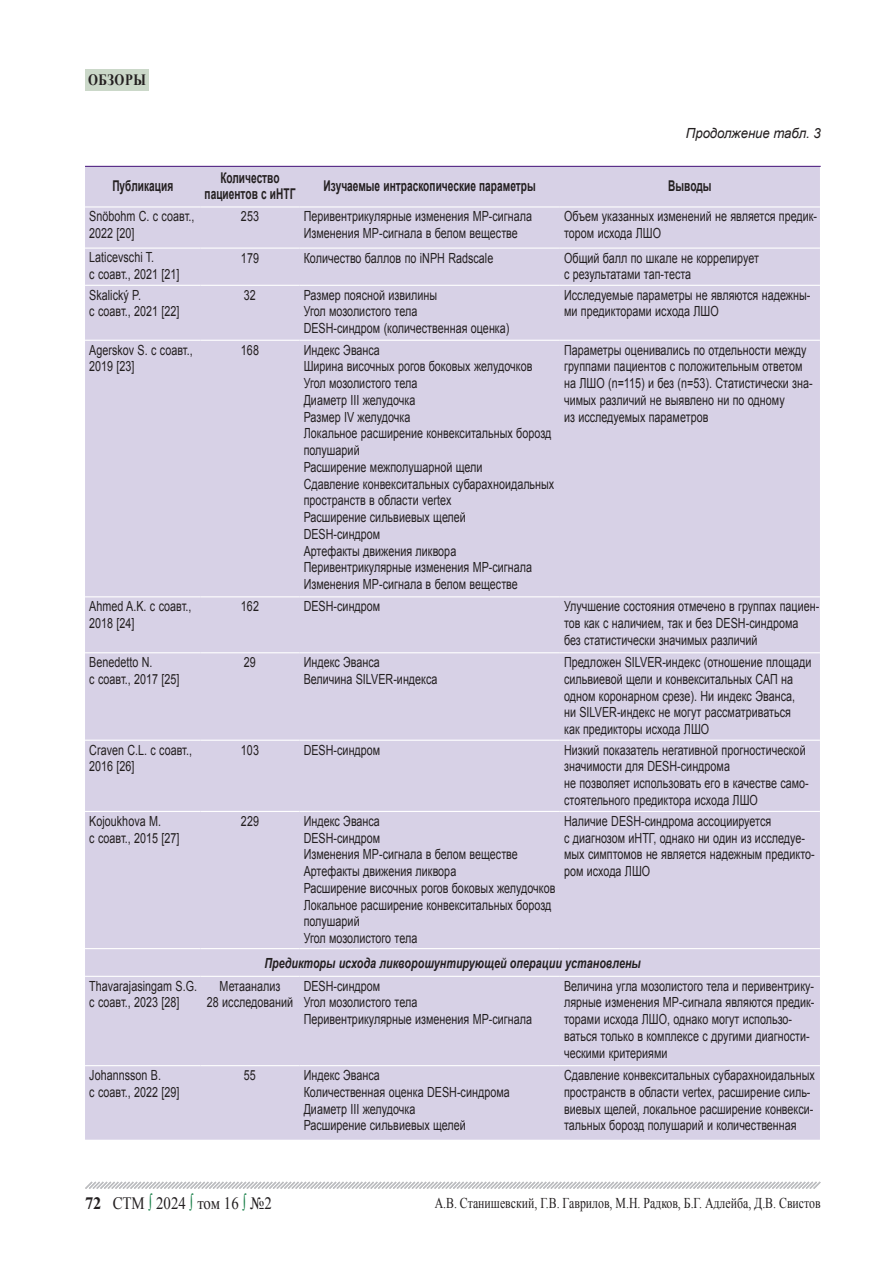
<style>
.page{position:relative;width:893px;height:1276px;background:#fff}
.page>*{position:absolute;margin:0;border:0;box-sizing:border-box;transform-origin:0 0}
.t1{font:17.4px "Times New Roman";color:#231f20;scale:.86 1}
.t2{font:700 15.75px "Times New Roman";letter-spacing:.04em;color:#231f20;scale:.81 1}
.t3{font:15px "Times New Roman";color:#231f20;scale:.79 1}
.t4{font:700 14.85px/16.2px "Arial";letter-spacing:.005em;color:#231f20;text-align:center;scale:.68 1}
.t5{font:13.95px/16.8px "Arial";letter-spacing:.005em;color:#231f20;scale:.77 1}
.t6{font:italic 700 13.95px "Arial";letter-spacing:.005em;color:#231f20;scale:.77 1}
.t7{font:italic 13.95px "Arial";letter-spacing:-.005em;color:#231f20;scale:.95 1}
.s1{font-weight:700}
.s2{color:#127c43}
</style>
<div class="page">
<svg style="left:85px;top:1181px;width:736px;height:8px"></svg>
<div style="left:85px;top:69px;width:64px;height:22px;background:#cbd8c9"></div>
<div style="left:85px;top:167px;width:735px;height:972px;background:#d7d1e6"></div>
<hr style="left:85px;top:206px;width:116px;height:1px;background:#fff">
<hr style="left:201px;top:206px;width:98px;height:1px;background:#fff">
<hr style="left:299px;top:206px;width:261px;height:1px;background:#fff">
<hr style="left:560px;top:206px;width:260px;height:1px;background:#fff">
<hr style="left:85px;top:247px;width:116px;height:2px;background:#fff">
<hr style="left:201px;top:247px;width:98px;height:2px;background:#fff">
<hr style="left:299px;top:247px;width:261px;height:2px;background:#fff">
<hr style="left:560px;top:247px;width:260px;height:2px;background:#fff">
<hr style="left:85px;top:285px;width:116px;height:1px;background:#fff">
<hr style="left:201px;top:285px;width:98px;height:1px;background:#fff">
<hr style="left:299px;top:285px;width:261px;height:1px;background:#fff">
<hr style="left:560px;top:285px;width:260px;height:1px;background:#fff">
<hr style="left:85px;top:340px;width:116px;height:1px;background:#fff">
<hr style="left:201px;top:340px;width:98px;height:1px;background:#fff">
<hr style="left:299px;top:340px;width:261px;height:1px;background:#fff">
<hr style="left:560px;top:340px;width:260px;height:1px;background:#fff">
<hr style="left:85px;top:596px;width:116px;height:1px;background:#fff">
<hr style="left:201px;top:596px;width:98px;height:1px;background:#fff">
<hr style="left:299px;top:596px;width:261px;height:1px;background:#fff">
<hr style="left:560px;top:596px;width:260px;height:1px;background:#fff">
<hr style="left:85px;top:652px;width:116px;height:1px;background:#fff">
<hr style="left:201px;top:652px;width:98px;height:1px;background:#fff">
<hr style="left:299px;top:652px;width:261px;height:1px;background:#fff">
<hr style="left:560px;top:652px;width:260px;height:1px;background:#fff">
<hr style="left:85px;top:739px;width:116px;height:2px;background:#fff">
<hr style="left:201px;top:739px;width:98px;height:2px;background:#fff">
<hr style="left:299px;top:739px;width:261px;height:2px;background:#fff">
<hr style="left:560px;top:739px;width:260px;height:2px;background:#fff">
<hr style="left:85px;top:811px;width:116px;height:1px;background:#fff">
<hr style="left:201px;top:811px;width:98px;height:1px;background:#fff">
<hr style="left:299px;top:811px;width:261px;height:1px;background:#fff">
<hr style="left:560px;top:811px;width:260px;height:1px;background:#fff">
<hr style="left:85px;top:948px;width:116px;height:1px;background:#fff">
<hr style="left:201px;top:948px;width:98px;height:1px;background:#fff">
<hr style="left:299px;top:948px;width:261px;height:1px;background:#fff">
<hr style="left:560px;top:948px;width:260px;height:1px;background:#fff">
<hr style="left:85px;top:975px;width:116px;height:2px;background:#fff">
<hr style="left:201px;top:975px;width:98px;height:2px;background:#fff">
<hr style="left:299px;top:975px;width:261px;height:2px;background:#fff">
<hr style="left:560px;top:975px;width:260px;height:2px;background:#fff">
<hr style="left:85px;top:1065px;width:116px;height:1px;background:#fff">
<hr style="left:201px;top:1065px;width:98px;height:1px;background:#fff">
<hr style="left:299px;top:1065px;width:261px;height:1px;background:#fff">
<hr style="left:560px;top:1065px;width:260px;height:1px;background:#fff">
<hr style="left:85px;top:166px;width:736px;height:1px;background:#542685">
<p class="t2" style="left:88px;top:69px;width:73px">обзоры</p>
<p class="t7" style="left:686px;top:124px;width:143px">Продолжение табл. 3</p>
<p class="t4" style="left:112px;top:178px;width:91px">Публикация</p>
<p class="t4" style="left:205px;top:170px;width:135px">Количество пациентов с иНТГ</p>
<p class="t4" style="left:324px;top:178px;width:313px">Изучаемые интраскопические параметры</p>
<p class="t4" style="left:668px;top:178px;width:65px">Выводы</p>
<p class="t5" style="left:89px;top:208px;width:138px">Snöbohm C. с соавт.,<br>2022 [20]</p>
<p class="t5" style="left:241px;top:208px;width:25px">253</p>
<p class="t5" style="left:304px;top:208px;width:298px">Перивентрикулярные изменения МР-сигнала<br>Изменения МР-сигнала в белом веществе</p>
<p class="t5" style="left:564px;top:208px;width:330px">Объем указанных изменений не является предик&shy;тором исхода ЛШО</p>
<p class="t5" style="left:89px;top:249px;width:119px">Laticevschi T.<br>с соавт., 2021 [21]</p>
<p class="t5" style="left:241px;top:249px;width:25px">179</p>
<p class="t5" style="left:304px;top:249px;width:248px">Количество баллов по iNPH Radscale</p>
<p class="t5" style="left:564px;top:249px;width:255px">Общий балл по шкале не коррелирует с результатами тап-теста</p>
<p class="t5" style="left:89px;top:286px;width:119px">Skalický P.<br>с соавт., 2021 [22]</p>
<p class="t5" style="left:244px;top:286px;width:17px">32</p>
<p class="t5" style="left:304px;top:286px;width:269px">Размер поясной извилины<br>Угол мозолистого тела<br>DESH-синдром (количественная оценка)</p>
<p class="t5" style="left:564px;top:286px;width:321px">Исследуемые параметры не являются надежны&shy;ми предикторами исхода ЛШО</p>
<p class="t5" style="left:89px;top:341px;width:136px">Agerskov S. с соавт.,<br>2019 [23]</p>
<p class="t5" style="left:241px;top:341px;width:25px">168</p>
<p class="t5" style="left:304px;top:341px;width:327px">Индекс Эванса<br>Ширина височных рогов боковых желудочков<br>Угол мозолистого тела<br>Диаметр III желудочка<br>Размер IV желудочка<br>Локальное расширение конвекситальных борозд полушарий<br>Расширение межполушарной щели<br>Сдавление конвекситальных субарахноидальных пространств в области vertex<br>Расширение сильвиевых щелей<br>DESH-синдром<br>Артефакты движения ликвора<br>Перивентрикулярные изменения МР-сигнала<br>Изменения МР-сигнала в белом веществе</p>
<p class="t5" style="left:564px;top:341px;width:324px">Параметры оценивались по отдельности между группами пациентов с положительным ответом на ЛШО (n=115) и без (n=53). Статистически зна&shy;чимых различий не выявлено ни по одному<br>из исследуемых параметров</p>
<p class="t5" style="left:89px;top:598px;width:134px">Ahmed A.K. с соавт.,<br>2018 [24]</p>
<p class="t5" style="left:241px;top:598px;width:25px">162</p>
<p class="t5" style="left:304px;top:598px;width:101px">DESH-синдром</p>
<p class="t5" style="left:564px;top:598px;width:333px">Улучшение состояния отмечено в группах пациен&shy;тов как с наличием, так и без DESH-синдрома<br>без статистически значимых различий</p>
<p class="t5" style="left:89px;top:654px;width:119px">Benedetto N.<br>с соавт., 2017 [25]</p>
<p class="t5" style="left:244px;top:654px;width:17px">29</p>
<p class="t5" style="left:304px;top:654px;width:175px">Индекс Эванса<br>Величина SILVER-индекса</p>
<p class="t5" style="left:564px;top:654px;width:323px">Предложен SILVER-индекс (отношение площади сильвиевой щели и конвекситальных САП на одном коронарном срезе). Ни индекс Эванса,<br>ни SILVER-индекс не могут рассматриваться<br>как предикторы исхода ЛШО</p>
<p class="t5" style="left:89px;top:741px;width:135px">Craven C.L. с соавт.,<br>2016 [26]</p>
<p class="t5" style="left:241px;top:741px;width:25px">103</p>
<p class="t5" style="left:304px;top:741px;width:101px">DESH-синдром</p>
<p class="t5" style="left:564px;top:741px;width:319px">Низкий показатель негативной прогностической значимости для DESH-синдрома<br>не позволяет использовать его в качестве само&shy;стоятельного предиктора исхода ЛШО</p>
<p class="t5" style="left:89px;top:812px;width:119px">Kojoukhova M.<br>с соавт., 2015 [27]</p>
<p class="t5" style="left:241px;top:812px;width:25px">229</p>
<p class="t5" style="left:304px;top:812px;width:329px">Индекс Эванса<br>DESH-синдром<br>Изменения МР-сигнала в белом веществе<br>Артефакты движения ликвора<br>Расширение височных рогов боковых желудочков<br>Локальное расширение конвекситальных борозд полушарий<br>Угол мозолистого тела</p>
<p class="t5" style="left:564px;top:812px;width:327px">Наличие DESH-синдрома ассоциируется<br>с диагнозом иНТГ, однако ни один из исследуе&shy;мых симптомов не является надежным предикто&shy;ром исхода ЛШО</p>
<p class="t6" style="left:264px;top:953px;width:490px">Предикторы исхода ликворошунтирующей операции установлены</p>
<p class="t5" style="left:89px;top:977px;width:141px">Thavarajasingam S.G. с соавт., 2023 [28]</p>
<p class="t5" style="left:207px;top:977px;width:113px;text-align:center">Метаанализ<br>28 исследований</p>
<p class="t5" style="left:304px;top:977px;width:298px">DESH-синдром<br>Угол мозолистого тела<br>Перивентрикулярные изменения МР-сигнала</p>
<p class="t5" style="left:564px;top:977px;width:327px">Величина угла мозолистого тела и перивентрику&shy;лярные изменения МР-сигнала являются предик&shy;торами исхода ЛШО, однако могут использо&shy;ваться только в комплексе с другими диагности&shy;ческими критериями</p>
<p class="t5" style="left:89px;top:1067px;width:119px">Johannsson B.<br>с соавт., 2022 [29]</p>
<p class="t5" style="left:244px;top:1067px;width:17px">55</p>
<p class="t5" style="left:304px;top:1067px;width:269px">Индекс Эванса<br>Количественная оценка DESH-синдрома<br>Диаметр III желудочка<br>Расширение сильвиевых щелей</p>
<p class="t5" style="left:564px;top:1067px;width:327px">Сдавление конвекситальных субарахноидальных пространств в области vertex, расширение силь&shy;виевых щелей, локальное расширение конвекси&shy;тальных борозд полушарий и количественная</p>
<p class="t1" style="left:85px;top:1191px;width:219px"><span class="s1">72</span> СТМ <span class="s2">∫</span> 2024 <span class="s2">∫</span> том 16 <span class="s2">∫</span> №2</p>
<p class="t3" style="left:435px;top:1192px;width:490px">А.В. Станишевский, Г.В. Гаврилов, М.Н. Радков, Б.Г. Адлейба, Д.В. Свистов</p>
</div>
